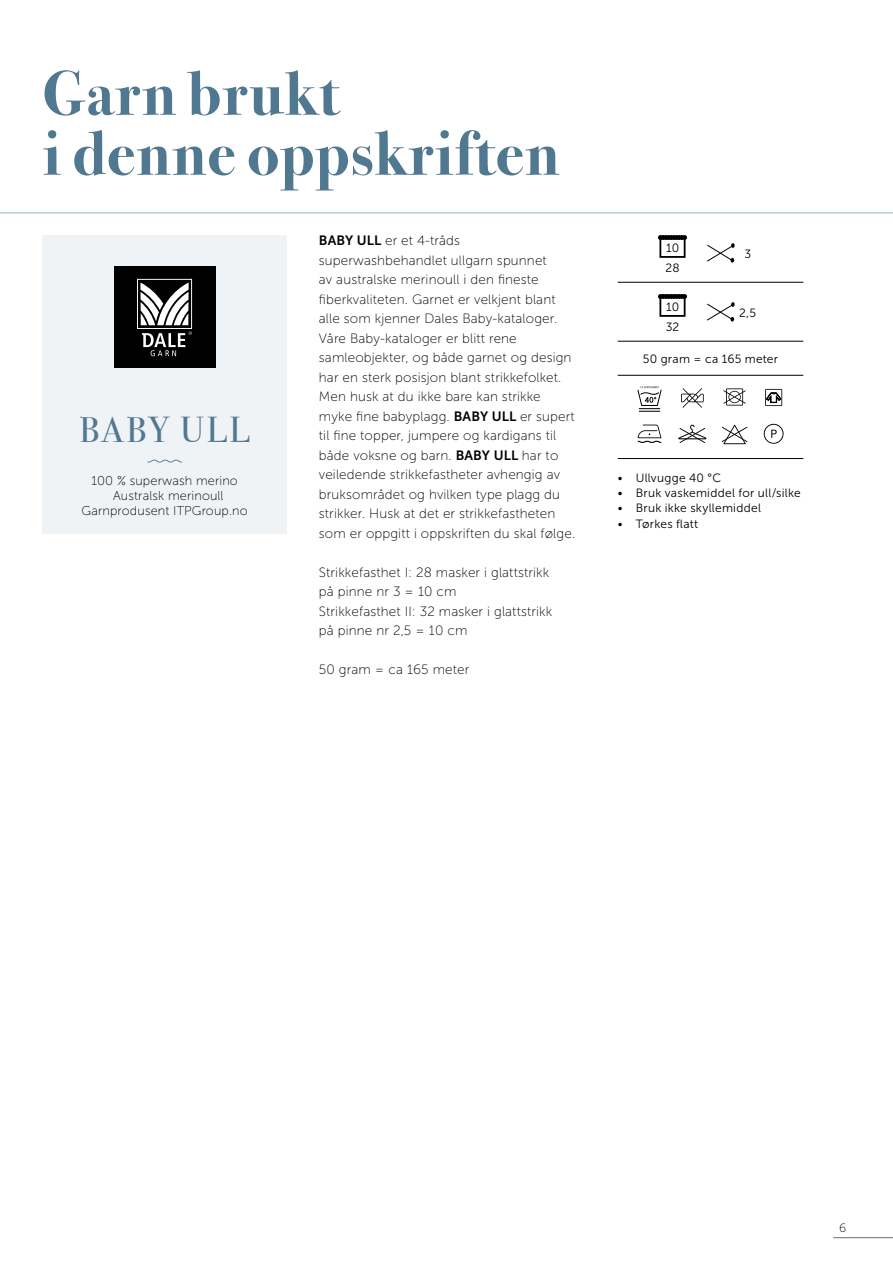
<style>
.page{position:relative;width:893px;height:1263px;background:#fff}
.page>*{position:absolute;margin:0;border:0;box-sizing:border-box;transform-origin:0 0}
.t1{font:700 63.3px "Bodoni Svty Two ITCTT";letter-spacing:.02em;color:#517891}
.INNHOLD_-_Midtstilt{font:36px "Bodoni Svty Two ITCTT";letter-spacing:.07em;color:#517891}
.INNHOLD_-_Uten_ordde{font:13.5px/19.5px "Museo Sans 100";letter-spacing:.01em;color:#000}
.t2{font:12.75px "Museo Sans 100";letter-spacing:.01em;color:#000}
.INNHOLD{font:12px "Museo Sans 300";letter-spacing:.025em;color:#000}
.INNHOLD_-_Midtstilt-2{font:12px "Museo Sans 300";letter-spacing:.015em;color:#000}
.t3{font:12px "Museo Sans 100";color:#000}
.s1{font-family:"Museo Sans 700"}
</style>
<div class="page">
<hr style="left:833px;top:1237px;width:60px;height:1px;background:#6d6e71">
<hr style="left:0;top:212px;width:893px;height:2px;background:#b7cdd9">
<div style="left:43px;top:235px;width:244px;height:299px;background:#eff3f6"></div>
<div style="left:114px;top:266px;width:102px;height:102px;background:#000"></div>
<svg style="left:137px;top:279px;width:55px;height:77px"></svg>
<svg style="left:147px;top:459px;width:35px;height:4px"></svg>
<svg style="left:707px;top:243px;width:28px;height:20px"></svg>
<svg style="left:707px;top:302px;width:28px;height:20px"></svg>
<svg style="left:658px;top:235px;width:29px;height:23px"></svg>
<svg style="left:658px;top:294px;width:29px;height:23px"></svg>
<hr style="left:618px;top:282px;width:185px;height:1px;background:#000">
<hr style="left:618px;top:341px;width:185px;height:1px;background:#000">
<hr style="left:618px;top:375px;width:185px;height:1px;background:#000">
<hr style="left:618px;top:458px;width:185px;height:1px;background:#000">
<svg style="left:764px;top:424px;width:20px;height:20px"></svg>
<svg style="left:638px;top:425px;width:23px;height:18px"></svg>
<svg style="left:723px;top:388px;width:23px;height:18px"></svg>
<svg style="left:722px;top:425px;width:25px;height:19px"></svg>
<svg style="left:681px;top:388px;width:23px;height:20px"></svg>
<svg style="left:678px;top:425px;width:28px;height:18px"></svg>
<svg style="left:765px;top:389px;width:17px;height:17px"></svg>
<svg style="left:637px;top:386px;width:25px;height:26px"></svg>
<p class="t1" style="left:43px;top:41px;width:298px">Garn brukt</p>
<p class="t1" style="left:43px;top:101px;width:518px">i denne oppskriften</p>
<p class="INNHOLD_-_Midtstilt" style="left:79px;top:400px;width:172px">BABY ULL</p>
<p class="t2" style="left:91px;top:474px;width:148px">100 % superwash merino</p>
<p class="t2" style="left:113px;top:489px;width:112px">Australsk merinoull</p>
<p class="t2" style="left:82px;top:504px;width:168px">Garnprodusent ITPGroup.no</p>
<p class="INNHOLD_-_Uten_ordde" style="left:319px;top:231px;width:258px"><span class="s1">BABY ULL</span> er et 4-tråds superwashbehandlet ullgarn spunnet<br>av australske merinoull i den fineste fiberkvaliteten. Garnet er velkjent blant alle som kjenner Dales Baby-kataloger.<br>Våre Baby-kataloger er blitt rene samleobjekter, og både garnet og design har en sterk posisjon blant strikkefolket.<br>Men husk at du ikke bare kan strikke myke fine babyplagg. <span class="s1">BABY ULL</span> er supert til fine topper, jumpere og kardigans til både voksne og barn. <span class="s1">BABY ULL</span> har to veiledende strikkefastheter avhengig av bruksområdet og hvilken type plagg du strikker. Husk at det er strikkefastheten som er oppgitt i oppskriften du skal følge.</p>
<p class="INNHOLD_-_Uten_ordde" style="left:319px;top:562px;width:232px">Strikkefasthet I: 28 masker i glattstrikk på pinne nr 3 = 10 cm</p>
<p class="INNHOLD_-_Uten_ordde" style="left:319px;top:601px;width:235px">Strikkefasthet II: 32 masker i glattstrikk på pinne nr 2,5 = 10 cm</p>
<p class="INNHOLD_-_Uten_ordde" style="left:319px;top:660px;width:152px">50 gram = ca 165 meter</p>
<p class="INNHOLD_-_Midtstilt-2" style="left:666px;top:241px;width:15px">10</p>
<p class="INNHOLD_-_Midtstilt-2" style="left:665px;top:261px;width:16px">28</p>
<p class="INNHOLD_-_Midtstilt-2" style="left:666px;top:300px;width:15px">10</p>
<p class="INNHOLD_-_Midtstilt-2" style="left:666px;top:320px;width:15px">32</p>
<p class="INNHOLD_-_Midtstilt-2" style="left:744px;top:247px;width:8px">3</p>
<p class="INNHOLD_-_Midtstilt-2" style="left:739px;top:306px;width:19px">2,5</p>
<p class="INNHOLD_-_Midtstilt-2" style="left:643px;top:352px;width:137px">50 gram = ca 165 meter</p>
<p class="INNHOLD" style="left:618px;top:471px;width:105px">• Ullvugge 40 °C</p>
<p class="INNHOLD" style="left:618px;top:487px;width:184px">• Bruk vaskemiddel for ull/silke</p>
<p class="INNHOLD" style="left:618px;top:502px;width:145px">• Bruk ikke skyllemiddel</p>
<p class="INNHOLD" style="left:618px;top:517px;width:82px">• Tørkes flatt</p>
<p class="t3" style="left:839px;top:1221px;width:9px">6</p>
</div>
